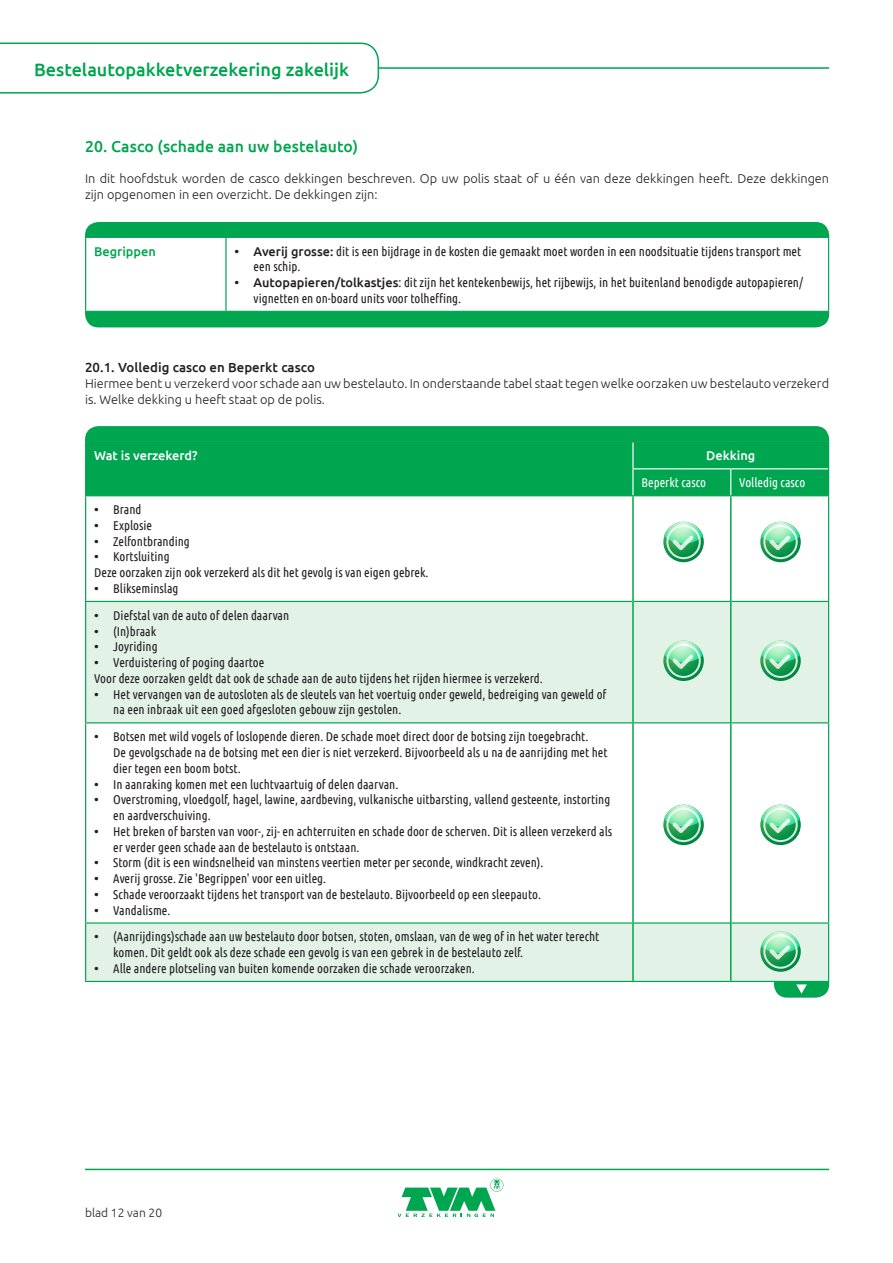
<style>
.page{position:relative;width:893px;height:1263px;background:#fff}
.page>*{position:absolute;margin:0;border:0;box-sizing:border-box;transform-origin:0 0}
.t1{font:500 18px "Ubuntu";color:#00a54f}
.Bodykop_gr_10_5pt{font:500 15.75px "Ubuntu";letter-spacing:.005em;color:#00a54f}
.Bodykopje_zw{font:500 13.2px "Ubuntu";letter-spacing:.005em;color:#231f20}
.Body_tabel{font:12.75px/15.8px "Ubuntu Condensed";color:#231f20}
.Body{font:300 12.75px/15.8px "Ubuntu";color:#231f20}
.Body-2{font:12.75px "Ubuntu Condensed";color:#fff}
.Body-3{font:500 12.75px "Ubuntu";color:#fff}
.Body-4{font:500 12.75px "Ubuntu";color:#00a54f}
.t2{font:300 12px "Ubuntu";color:#231f20}
.s1{font-family:"Ubuntu";font-weight:500}
</style>
<div class="page">
<hr style="left:85px;top:1169px;width:744px;height:1px;background:#00a54f">
<hr style="left:85px;top:238px;width:1px;height:73px;background:#00a54f">
<hr style="left:225px;top:238px;width:2px;height:73px;background:#00a54f">
<hr style="left:828px;top:238px;width:1px;height:73px;background:#00a54f">
<hr style="left:85px;top:311px;width:141px;height:1px;background:#00a54f">
<hr style="left:226px;top:311px;width:603px;height:1px;background:#00a54f">
<svg style="left:86px;top:602px;width:742px;height:379px"></svg>
<hr style="left:85px;top:496px;width:1px;height:105px;background:#00a54f">
<hr style="left:828px;top:496px;width:1px;height:105px;background:#00a54f">
<hr style="left:85px;top:601px;width:547px;height:1px;background:#00a54f">
<hr style="left:85px;top:602px;width:1px;height:120px;background:#00a54f">
<hr style="left:634px;top:601px;width:96px;height:1px;background:#00a54f">
<hr style="left:731px;top:601px;width:98px;height:1px;background:#00a54f">
<hr style="left:828px;top:602px;width:1px;height:120px;background:#00a54f">
<hr style="left:85px;top:722px;width:547px;height:1px;background:#00a54f">
<hr style="left:85px;top:723px;width:1px;height:199px;background:#00a54f">
<hr style="left:634px;top:722px;width:96px;height:1px;background:#00a54f">
<hr style="left:731px;top:722px;width:98px;height:1px;background:#00a54f">
<hr style="left:828px;top:723px;width:1px;height:199px;background:#00a54f">
<hr style="left:85px;top:922px;width:547px;height:2px;background:#00a54f">
<hr style="left:85px;top:924px;width:1px;height:57px;background:#00a54f">
<hr style="left:634px;top:922px;width:96px;height:2px;background:#00a54f">
<hr style="left:731px;top:922px;width:98px;height:2px;background:#00a54f">
<hr style="left:828px;top:924px;width:1px;height:57px;background:#00a54f">
<hr style="left:85px;top:981px;width:548px;height:1px;background:#00a54f">
<hr style="left:633px;top:981px;width:98px;height:1px;background:#00a54f">
<hr style="left:731px;top:981px;width:98px;height:1px;background:#00a54f">
<hr style="left:632px;top:496px;width:2px;height:105px;background:#00a54f">
<hr style="left:730px;top:496px;width:1px;height:105px;background:#00a54f">
<hr style="left:632px;top:601px;width:2px;height:122px;background:#00a54f">
<hr style="left:730px;top:601px;width:1px;height:122px;background:#00a54f">
<hr style="left:632px;top:723px;width:2px;height:200px;background:#00a54f">
<hr style="left:730px;top:723px;width:1px;height:200px;background:#00a54f">
<hr style="left:632px;top:923px;width:2px;height:58px;background:#00a54f">
<hr style="left:730px;top:923px;width:1px;height:58px;background:#00a54f">
<svg style="left:663px;top:522px;width:41px;height:40px"></svg>
<svg style="left:664px;top:522px;width:39px;height:37px"></svg>
<svg style="left:663px;top:640px;width:41px;height:41px"></svg>
<svg style="left:664px;top:640px;width:39px;height:38px"></svg>
<svg style="left:663px;top:805px;width:41px;height:40px"></svg>
<svg style="left:664px;top:805px;width:39px;height:37px"></svg>
<svg style="left:760px;top:522px;width:41px;height:40px"></svg>
<svg style="left:761px;top:522px;width:39px;height:37px"></svg>
<svg style="left:760px;top:640px;width:41px;height:41px"></svg>
<svg style="left:761px;top:640px;width:39px;height:38px"></svg>
<svg style="left:760px;top:805px;width:41px;height:40px"></svg>
<svg style="left:761px;top:805px;width:39px;height:37px"></svg>
<svg style="left:760px;top:931px;width:41px;height:41px"></svg>
<svg style="left:761px;top:931px;width:39px;height:38px"></svg>
<svg style="left:85px;top:222px;width:744px;height:16px;background:#02a550"></svg>
<div style="left:85px;top:426px;width:744px;height:70px;background:#00a54f"></div>
<div style="left:85px;top:312px;width:744px;height:15px;background:#00a54f"></div>
<svg style="left:774px;top:982px;width:55px;height:16px"></svg>
<hr style="left:85px;top:67px;width:744px;height:2px;background:#00a54f">
<svg style="left:0;top:42px;width:380px;height:52px"></svg>
<svg style="left:398px;top:1178px;width:105px;height:39px"></svg>
<h1 class="t1" style="left:34px;top:58px;width:317px">Bestelautopakketverzekering zakelijk</h1>
<p class="Bodykop_gr_10_5pt" style="left:85px;top:136px;width:275px">20. Casco (schade aan uw bestelauto)</p>
<p class="Body" style="left:85px;top:171px;width:746px">In dit hoofdstuk worden de casco dekkingen beschreven. Op uw polis staat of u één van deze dekkingen heeft. Deze dekkingen zijn opgenomen in een overzicht. De dekkingen zijn:</p>
<p class="Body-4" style="left:94px;top:243px;width:63px">Begrippen</p>
<p class="Body_tabel" style="left:254px;top:243px;width:549px;text-indent:-19px"><span class="s1">• Averij grosse:</span> dit is een bijdrage in de kosten die gemaakt moet worden in een noodsituatie tijdens transport met een schip.</p>
<p class="Body_tabel" style="left:254px;top:274px;width:551px;text-indent:-19px"><span class="s1">• Autopapieren/tolkastjes</span>: dit zijn het kentekenbewijs, het rijbewijs, in het buitenland benodigde autopapieren/ vignetten en on-board units voor tolheffing.</p>
<p class="Bodykopje_zw" style="left:85px;top:359px;width:231px">20.1. Volledig casco en Beperkt casco</p>
<p class="Body" style="left:85px;top:375px;width:746px">Hiermee bent u verzekerd voor schade aan uw bestelauto. In onderstaande tabel staat tegen welke oorzaken uw bestelauto verzekerd is. Welke dekking u heeft staat op de polis.</p>
<p class="Body-3" style="left:94px;top:448px;width:105px">Wat is verzekerd?</p>
<p class="Body-3" style="left:706px;top:448px;width:51px">Dekking</p>
<p class="Body-2" style="left:641px;top:475px;width:66px">Beperkt casco</p>
<p class="Body-2" style="left:739px;top:475px;width:67px">Volledig casco</p>
<p class="Body_tabel" style="left:94px;top:501px;width:49px"><span class="s1">•</span> Brand</p>
<p class="Body_tabel" style="left:94px;top:517px;width:60px"><span class="s1">•</span> Explosie</p>
<p class="Body_tabel" style="left:94px;top:533px;width:97px"><span class="s1">•</span> Zelfontbranding</p>
<p class="Body_tabel" style="left:94px;top:549px;width:77px"><span class="s1">•</span> Kortsluiting</p>
<p class="Body_tabel" style="left:94px;top:564px;width:336px">Deze oorzaken zijn ook verzekerd als dit het gevolg is van eigen gebrek.</p>
<p class="Body_tabel" style="left:94px;top:580px;width:86px"><span class="s1">•</span> Blikseminslag</p>
<p class="Body_tabel" style="left:94px;top:607px;width:197px"><span class="s1">•</span> Diefstal van de auto of delen daarvan</p>
<p class="Body_tabel" style="left:94px;top:623px;width:64px"><span class="s1">•</span> (In)braak</p>
<p class="Body_tabel" style="left:94px;top:638px;width:65px"><span class="s1">•</span> Joyriding</p>
<p class="Body_tabel" style="left:94px;top:654px;width:172px"><span class="s1">•</span> Verduistering of poging daartoe</p>
<p class="Body_tabel" style="left:94px;top:670px;width:450px">Voor deze oorzaken geldt dat ook de schade aan de auto tijdens het rijden hiermee is verzekerd.</p>
<p class="Body_tabel" style="left:113px;top:686px;width:495px;text-indent:-19px"><span class="s1">•</span> Het vervangen van de autosloten als de sleutels van het voertuig onder geweld, bedreiging van geweld of na een inbraak uit een goed afgesloten gebouw zijn gestolen.</p>
<p class="Body_tabel" style="left:113px;top:728px;width:496px;text-indent:-19px"><span class="s1">•</span> Botsen met wild vogels of loslopende dieren. De schade moet direct door de botsing zijn toegebracht.<br>De gevolgschade na de botsing met een dier is niet verzekerd. Bijvoorbeeld als u na de aanrijding met het dier tegen een boom botst.</p>
<p class="Body_tabel" style="left:94px;top:776px;width:306px"><span class="s1">•</span> In aanraking komen met een luchtvaartuig of delen daarvan.</p>
<p class="Body_tabel" style="left:113px;top:791px;width:499px;text-indent:-19px"><span class="s1">•</span> Overstroming, vloedgolf, hagel, lawine, aardbeving, vulkanische uitbarsting, vallend gesteente, instorting en aardverschuiving.</p>
<p class="Body_tabel" style="left:113px;top:823px;width:500px;text-indent:-19px"><span class="s1">•</span> Het breken of barsten van voor-, zij- en achterruiten en schade door de scherven. Dit is alleen verzekerd als er verder geen schade aan de bestelauto is ontstaan.</p>
<p class="Body_tabel" style="left:94px;top:854px;width:451px"><span class="s1">•</span> Storm (dit is een windsnelheid van minstens veertien meter per seconde, windkracht zeven).</p>
<p class="Body_tabel" style="left:94px;top:870px;width:234px"><span class="s1">•</span> Averij grosse. Zie 'Begrippen' voor een uitleg.</p>
<p class="Body_tabel" style="left:94px;top:886px;width:448px"><span class="s1">•</span> Schade veroorzaakt tijdens het transport van de bestelauto. Bijvoorbeeld op een sleepauto.</p>
<p class="Body_tabel" style="left:94px;top:902px;width:78px"><span class="s1">•</span> Vandalisme.</p>
<p class="Body_tabel" style="left:113px;top:928px;width:488px;text-indent:-19px"><span class="s1">•</span> (Aanrijdings)schade aan uw bestelauto door botsen, stoten, omslaan, van de weg of in het water terecht komen. Dit geldt ook als deze schade een gevolg is van een gebrek in de bestelauto zelf.</p>
<p class="Body_tabel" style="left:94px;top:960px;width:382px"><span class="s1">•</span> Alle andere plotseling van buiten komende oorzaken die schade veroorzaken.</p>
<p class="t2" style="left:85px;top:1205px;width:79px">blad 12 van 20</p>
</div>
